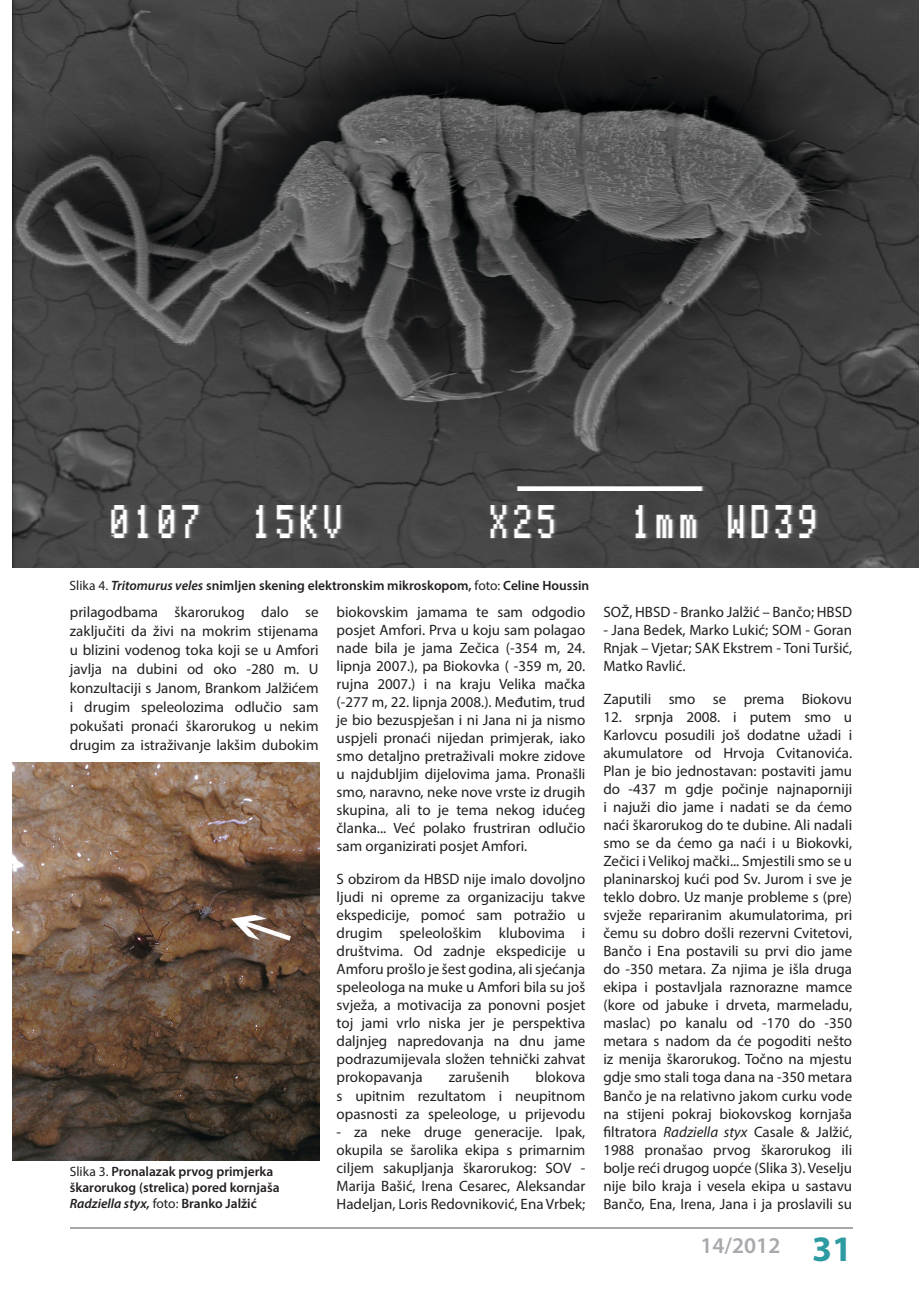
<style>
.page{position:relative;width:919px;height:1289px;background:#fff}
.page>*{position:absolute;margin:0;border:0;box-sizing:border-box;transform-origin:0 0}
.t1{font:600 22.5px "Myriad Pro";color:#a7a9ac}
.Tekuci_tekst{font:15px/18px "Myriad Pro";color:#231f20;text-align:justify}
.Opis_fotke{font:600 13.5px/16.2px "Myriad Pro";color:#231f20}
.s1{font-weight:400}
.s2{font-style:italic}
.s3{font-weight:700;font-size:36px;color:#2e9ba3}
</style>
<div class="page">
<svg style="left:70px;top:1227px;width:782px;height:1px"></svg>
<img style="left:13px;top:0;width:905px;height:568px">
<img style="left:13px;top:763px;width:306px;height:397px">
<p class="Opis_fotke" style="left:70px;top:577px;width:521px"><span class="s1">Slika 4.</span> <span class="s2">Tritomurus veles</span> snimljen skening elektronskim mikroskopom, <span class="s1">foto:</span> Celine Houssin</p>
<p class="Tekuci_tekst" style="left:70px;top:602px;width:250px;line-height:19px">prilagodbama škarorukog dalo se zaključiti da živi na mokrim stijenama u blizini vodenog toka koji se u Amfori javlja na dubini od oko -280 m. U konzultaciji s Janom, Brankom Jalžićem i drugim speleolozima odlučio sam pokušati pronaći škarorukog u nekim drugim za istraživanje lakšim dubokim</p>
<p class="Tekuci_tekst" style="left:336px;top:602px;width:250px">biokovskim jamama te sam odgodio posjet Amfori. Prva u koju sam polagao nade bila je jama Zečica (-354 m, 24. lipnja 2007.), pa Biokovka ( -359 m, 20. rujna 2007.) i na kraju Velika mačka (-277 m, 22. lipnja 2008.). Međutim, trud je bio bezuspješan i ni Jana ni ja nismo uspjeli pronaći nijedan primjerak, iako smo detaljno pretraživali mokre zidove u najdubljim dijelovima jama. Pronašli smo, naravno, neke nove vrste iz drugih skupina, ali to je tema nekog idućeg članka... Već polako frustriran odlučio sam organizirati posjet Amfori.</p>
<p class="Tekuci_tekst" style="left:336px;top:869px;width:250px">S obzirom da HBSD nije imalo dovoljno ljudi ni opreme za organizaciju takve ekspedicije, pomoć sam potražio u drugim speleološkim klubovima i društvima. Od zadnje ekspedicije u Amforu prošlo je šest godina, ali sjećanja speleologa na muke u Amfori bila su još svježa, a motivacija za ponovni posjet toj jami vrlo niska jer je perspektiva daljnjeg napredovanja na dnu jame podrazumijevala složen tehnički zahvat prokopavanja</p>
<p class="Tekuci_tekst" style="left:336px;top:1068px;width:250px;text-indent:199px">blokova s upitnim rezultatom i neupitnom opasnosti za speleologe, u prijevodu</p>
<p class="Tekuci_tekst" style="left:336px;top:1122px;width:250px">- za neke druge generacije. Ipak, okupila se šarolika ekipa s primarnim ciljem sakupljanja škarorukog: SOV - Marija Bašić, Irena Cesarec, Aleksandar Hadeljan, Loris Redovniković, Ena Vrbek;</p>
<p class="Tekuci_tekst" style="left:449px;top:1068px;width:62px">zarušenih</p>
<p class="Opis_fotke" style="left:70px;top:1162px;width:211px"><span class="s1">Slika 3.</span> Pronalazak prvog primjerka škarorukog (strelica) pored kornjaša<br><span class="s2">Radziella styx,</span> <span class="s1">foto:</span> Branko Jalžić</p>
<p class="Tekuci_tekst" style="left:603px;top:602px;width:250px">SOŽ, HBSD - Branko Jalžić – Bančo; HBSD</p>
<p class="Tekuci_tekst" style="left:603px;top:620px;width:250px">- Jana Bedek, Marko Lukić; SOM - Goran Rnjak – Vjetar; SAK Ekstrem - Toni Turšić, Matko Ravlić.</p>
<p class="Tekuci_tekst" style="left:603px;top:689px;width:250px">Zaputili smo se prema Biokovu</p>
<p class="Tekuci_tekst" style="left:603px;top:707px;width:250px">12. srpnja 2008. i putem smo u Karlovcu posudili još dodatne užadi i akumulatore od Hrvoja Cvitanovića.<br>Plan je bio jednostavan: postaviti jamu do -437 m gdje počinje najnaporniji i najuži dio jame i nadati se da ćemo naći škarorukog do te dubine. Ali nadali smo se da ćemo ga naći i u Biokovki, Zečici i Velikoj mački... Smjestili smo se u planinarskoj kući pod Sv. Jurom i sve je teklo dobro. Uz manje probleme s (pre) svježe repariranim akumulatorima, pri čemu su dobro došli rezervni Cvitetovi, Bančo i Ena postavili su prvi dio jame do -350 metara. Za njima je išla druga ekipa i postavljala raznorazne mamce (kore od jabuke i drveta, marmeladu, maslac) po kanalu od -170 do -350 metara s nadom da će pogoditi nešto iz menija škarorukog. Točno na mjestu gdje smo stali toga dana na -350 metara Bančo je na relativno jakom curku vode na stijeni pokraj biokovskog kornjaša filtratora <span class="s2">Radziella styx</span> Casale &amp; Jalžić, 1988 pronašao prvog škarorukog ili bolje reći drugog uopće (Slika 3). Veselju nije bilo kraja i vesela ekipa u sastavu Bančo, Ena, Irena, Jana i ja proslavili su</p>
<h1 class="t1" style="left:700px;top:1230px;width:153px">14/2012 <span class="s3">31</span></h1>
</div>
